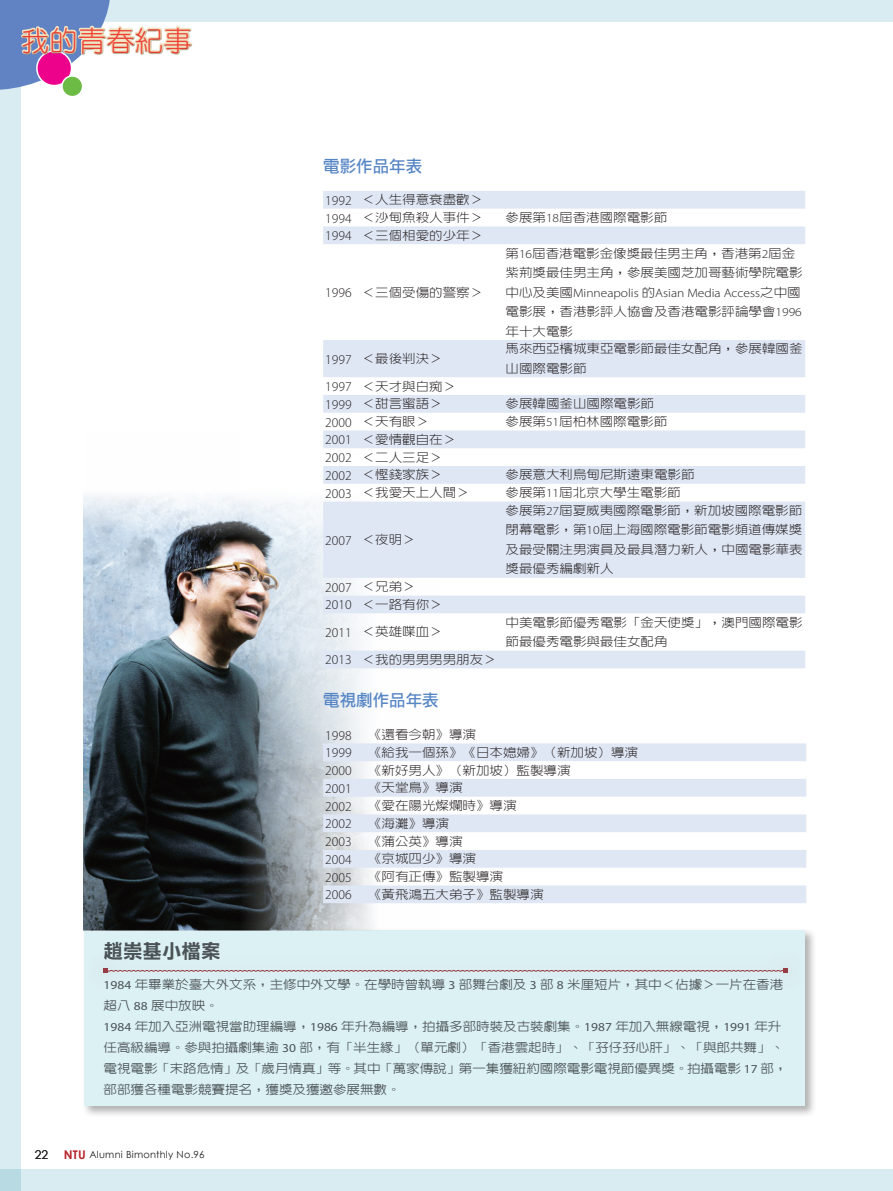
<style>
.page{position:relative;width:893px;height:1191px;background:#fff}
.page>*{position:absolute;margin:0;border:0;box-sizing:border-box;transform-origin:0 0}
.t1{font:28.5px "DF Yuan Std W3";color:#ee4235}
.內文-小小標{font:19.5px "DF Li Hei Std W7";color:#57585a}
.圖說{font:16.5px "DF Li Hei Std W5";color:#5786c5}
.圖說-2{font:300 13.5px "Myriad Pro";color:#231f20}
.圖說-3{font:300 12.15px/19.5px "New Gothic";color:#231f20;scale:1.11 1}
.作者簡介{font:500 12.15px/21px "New Gothic";color:#57585a;scale:1.11 1}
.t2{font:12px "Century Gothic";color:#231f20}
.t3{font:9.75px "Century Gothic";letter-spacing:.025em;color:#231f20}
.s1{font-family:"Myriad Pro"}
.s2{font-family:"Myriad Pro";font-weight:400}
.s3{font-weight:700;font-size:12px;color:#b7282e}
</style>
<div class="page">
<div style="left:0;top:0;width:893px;height:22px;background:#d9ecf1"></div>
<div style="left:0;top:1169px;width:893px;height:22px;background:#d9ecf1"></div>
<div style="left:0;top:0;width:21px;height:1191px;background:#d9ecf1"></div>
<div style="left:62px;top:76px;width:21px;height:21px;background:#6cbb44;border-radius:50%"></div>
<div style="left:61px;top:75px;width:22px;height:22px;border:2px solid #fff;border-radius:50%"></div>
<svg style="left:0;top:0;width:110px;height:90px"></svg>
<div style="left:19px;top:23px;width:175px;height:31px;background:#fff;opacity:.75"></div>
<div style="left:20px;top:26px;width:175px;height:31px;background:#231f20;opacity:.75"></div>
<div style="left:82px;top:927px;width:735px;height:190px;background:#231f20;opacity:.35"></div>
<div style="left:84px;top:930px;width:721px;height:176px;background:#dcf1f4"></div>
<img style="left:83px;top:495px;width:357px;height:435px">
<svg style="left:323px;top:191px;width:482px;height:477px"></svg>
<svg style="left:323px;top:743px;width:483px;height:160px;fill:#e0e7f4"></svg>
<h1 class="t1" style="left:21px;top:25px;width:172px">我的青春紀事</h1>
<p class="圖說" style="left:323px;top:157px;width:100px">電影作品年表</p>
<p class="圖說-2" style="left:325px;top:192px;width:28px">1992</p>
<p class="圖說-3" style="left:362px;top:190px;width:111px">＜人生得意衰盡歡＞</p>
<p class="圖說-2" style="left:325px;top:210px;width:28px">1994</p>
<p class="圖說-3" style="left:362px;top:208px;width:111px">＜沙甸魚殺人事件＞</p>
<p class="圖說-3" style="left:505px;top:208px;width:147px">參展第<span class="s1">18</span>屆香港國際電影節</p>
<p class="圖說-2" style="left:325px;top:228px;width:28px">1994</p>
<p class="圖說-3" style="left:362px;top:225px;width:111px">＜三個相愛的少年＞</p>
<p class="圖說-2" style="left:325px;top:284px;width:28px">1996</p>
<p class="圖說-3" style="left:362px;top:282px;width:111px">＜三個受傷的警察＞</p>
<p class="圖說-3" style="left:505px;top:243px;width:269px">第<span class="s1">16</span>屆香港電影金像獎最佳男主角，香港第<span class="s1">2</span>屆金紫荊獎最佳男主角，參展美國芝加哥藝術學院電影中心及美國<span class="s1">Minneapolis</span> 的<span class="s1">Asian Media Access</span>之中國電影展，香港影評人協會及香港電影評論學會<span class="s1">1996</span>年十大電影</p>
<p class="圖說-2" style="left:325px;top:351px;width:28px">1997</p>
<p class="圖說-3" style="left:362px;top:349px;width:74px">＜最後判決＞</p>
<p class="圖說-3" style="left:505px;top:339px;width:269px">馬來西亞檳城東亞電影節最佳女配角，參展韓國釜山國際電影節</p>
<p class="圖說-2" style="left:325px;top:378px;width:28px">1997</p>
<p class="圖說-3" style="left:362px;top:376px;width:87px">＜天才與白痴＞</p>
<p class="圖說-2" style="left:325px;top:396px;width:28px">1999</p>
<p class="圖說-3" style="left:362px;top:394px;width:74px">＜甜言蜜語＞</p>
<p class="圖說-3" style="left:505px;top:394px;width:135px">參展韓國釜山國際電影節</p>
<p class="圖說-2" style="left:325px;top:414px;width:28px">2000</p>
<p class="圖說-3" style="left:362px;top:412px;width:62px">＜天有眼＞</p>
<p class="圖說-3" style="left:505px;top:412px;width:147px">參展第<span class="s1">51</span>屆柏林國際電影節</p>
<p class="圖說-2" style="left:325px;top:432px;width:28px">2001</p>
<p class="圖說-3" style="left:362px;top:429px;width:87px">＜愛情觀自在＞</p>
<p class="圖說-2" style="left:325px;top:449px;width:28px">2002</p>
<p class="圖說-3" style="left:362px;top:447px;width:74px">＜二人三足＞</p>
<p class="圖說-2" style="left:325px;top:467px;width:28px">2002</p>
<p class="圖說-3" style="left:362px;top:465px;width:74px">＜慳錢家族＞</p>
<p class="圖說-3" style="left:505px;top:465px;width:172px">參展意大利烏甸尼斯遠東電影節</p>
<p class="圖說-2" style="left:325px;top:485px;width:28px">2003</p>
<p class="圖說-3" style="left:362px;top:483px;width:99px">＜我愛天上人間＞</p>
<p class="圖說-3" style="left:505px;top:483px;width:159px">參展第<span class="s1">11</span>屆北京大學生電影節</p>
<p class="圖說-2" style="left:325px;top:532px;width:28px">2007</p>
<p class="圖說-3" style="left:362px;top:530px;width:50px">＜夜明＞</p>
<p class="圖說-3" style="left:505px;top:500px;width:269px;text-align:justify">參展第<span class="s1">27</span>屆夏威夷國際電影節，新加坡國際電影節閉幕電影，第<span class="s1">10</span>屆上海國際電影節電影頻道傳媒獎及最受關注男演員及最具潛力新人，中國電影華表獎最優秀編劇新人</p>
<p class="圖說-2" style="left:325px;top:579px;width:28px">2007</p>
<p class="圖說-3" style="left:362px;top:577px;width:50px">＜兄弟＞</p>
<p class="圖說-2" style="left:325px;top:597px;width:28px">2010</p>
<p class="圖說-3" style="left:362px;top:594px;width:74px">＜一路有你＞</p>
<p class="圖說-2" style="left:325px;top:624px;width:28px">2011</p>
<p class="圖說-3" style="left:362px;top:622px;width:74px">＜英雄喋血＞</p>
<p class="圖說-3" style="left:505px;top:612px;width:269px">中美電影節優秀電影「金天使獎」，澳門國際電影節最優秀電影與最佳女配角</p>
<p class="圖說-2" style="left:325px;top:652px;width:28px">2013</p>
<p class="圖說-3" style="left:362px;top:649px;width:123px">＜我的男男男男朋友＞</p>
<p class="圖說" style="left:323px;top:691px;width:117px">電視劇作品年表</p>
<p class="圖說-2" style="left:325px;top:727px;width:28px">1998</p>
<p class="圖說-3" style="left:368px;top:724px;width:99px">《還看今朝》導演</p>
<p class="圖說-2" style="left:325px;top:744px;width:28px">1999</p>
<p class="圖說-3" style="left:368px;top:742px;width:245px">《給我一個孫》《日本媳婦》（新加坡）導演</p>
<p class="圖說-2" style="left:325px;top:762px;width:28px">2000</p>
<p class="圖說-3" style="left:368px;top:760px;width:184px">《新好男人》（新加坡）監製導演</p>
<p class="圖說-2" style="left:325px;top:780px;width:28px">2001</p>
<p class="圖說-3" style="left:368px;top:778px;width:87px">《天堂鳥》導演</p>
<p class="圖說-2" style="left:325px;top:798px;width:28px">2002</p>
<p class="圖說-3" style="left:368px;top:795px;width:135px">《愛在陽光燦爛時》導演</p>
<p class="圖說-2" style="left:325px;top:815px;width:28px">2002</p>
<p class="圖說-3" style="left:368px;top:813px;width:74px">《海灘》導演</p>
<p class="圖說-2" style="left:325px;top:833px;width:28px">2003</p>
<p class="圖說-3" style="left:368px;top:831px;width:87px">《蒲公英》導演</p>
<p class="圖說-2" style="left:325px;top:851px;width:28px">2004</p>
<p class="圖說-3" style="left:368px;top:849px;width:99px">《京城四少》導演</p>
<p class="圖說-2" style="left:325px;top:869px;width:28px">2005</p>
<p class="圖說-3" style="left:368px;top:866px;width:123px">《阿有正傳》監製導演</p>
<p class="圖說-2" style="left:325px;top:886px;width:28px">2006</p>
<p class="圖說-3" style="left:368px;top:884px;width:160px">《黃飛鴻五大弟子》監製導演</p>
<p class="內文-小小標" style="left:104px;top:940px;width:118px">趙崇基小檔案</p>
<p class="作者簡介" style="left:104px;top:973px;width:614px"><span class="s2">1984</span> 年畢業於臺大外文系，主修中外文學。在學時曾執導 <span class="s2">3</span> 部舞台劇及 <span class="s2">3</span> 部 <span class="s2">8</span> 米厘短片，其中＜佔據＞一片在香港超八 <span class="s2">88</span> 展中放映。</p>
<p class="作者簡介" style="left:104px;top:1015px;width:617px"><span class="s2">1984</span> 年加入亞洲電視當助理編導，<span class="s2">1986</span> 年升為編導，拍攝多部時裝及古裝劇集。<span class="s2">1987</span> 年加入無線電視，<span class="s2">1991</span> 年升任高級編導。參與拍攝劇集逾 <span class="s2">30</span> 部，有「半生緣」（單元劇）「香港雲起時」、「孖仔孖心肝」、「與郎共舞」、電視電影「末路危情」及「歲月情真」等。其中「萬家傳說」第一集獲紐約國際電影電視節優異獎。拍攝電影 <span class="s2">17</span> 部，部部獲各種電影競賽提名，獲獎及獲邀參展無數。</p>
<p class="t2" style="left:35px;top:1147px;width:15px">22</p>
<p class="t3" style="left:64px;top:1148px;width:142px"><span class="s3">NTU</span> Alumni Bimonthly No.96</p>
</div>
